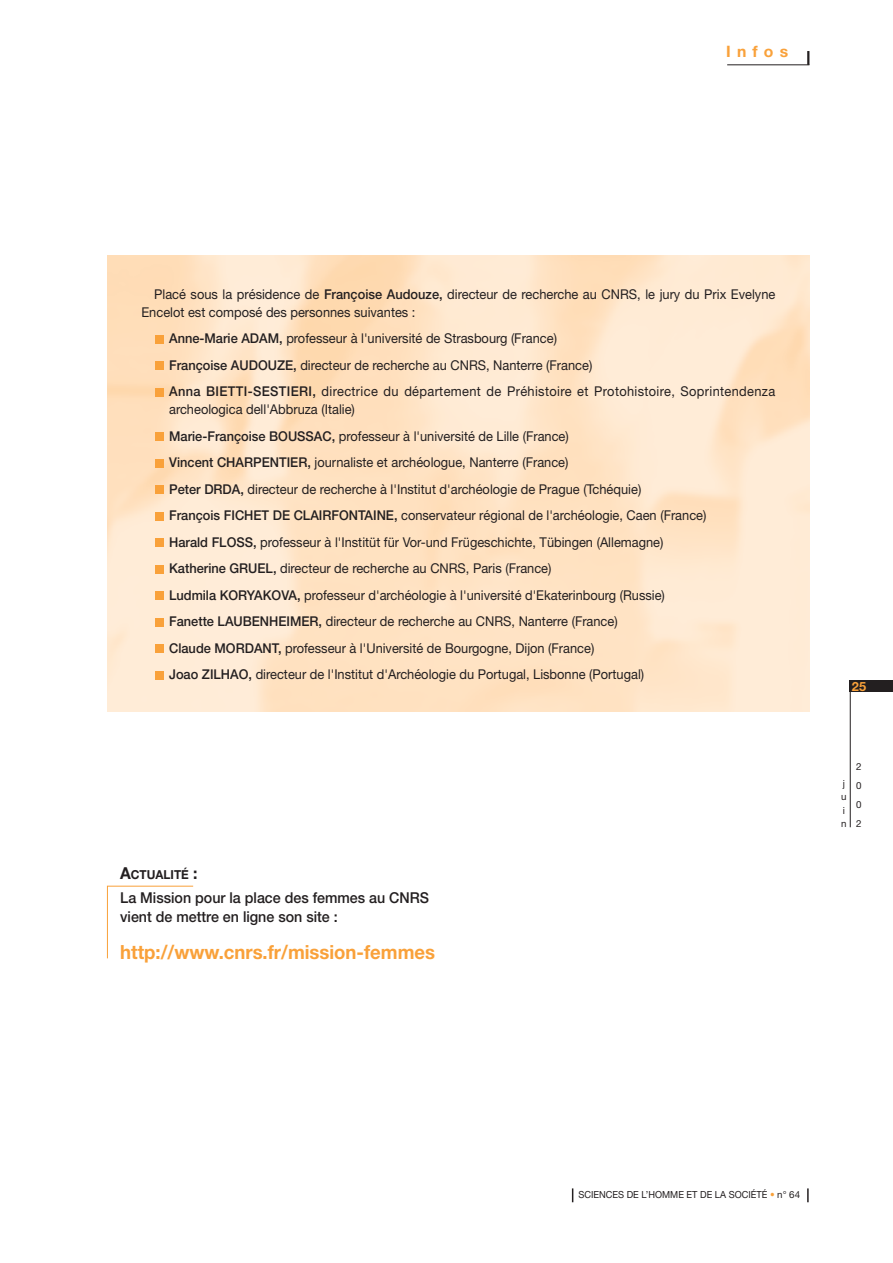
<style>
.page{position:relative;width:893px;height:1263px;background:#fff}
.page>*{position:absolute;margin:0;border:0;box-sizing:border-box;transform-origin:0 0}
.t1{font:700 19.5px "Helvetica Neue";color:#f9a13a;scale:.95 1}
.t2{font:700 15.75px "Helvetica Neue";letter-spacing:.39em;color:#f9a13a}
.t3{font:500 15px/19.5px "Helvetica Neue";color:#231f20;scale:.95 1}
.t4{font:13.5px/26.5px "Helvetica Neue";color:#231f20;scale:.95 1}
.t5{font:700 12.75px "Helvetica Neue";color:#f9a13a}
.t6{font:700 12.3px "Helvetica Neue";color:#231f20;scale:.95 1}
.t7{font:9.75px "Helvetica Neue";color:#231f20;scale:.95 1}
.t8{font:9.75px/13.5px "Helvetica Neue";color:#231f20}
.s1{font-weight:500}
.s2{font-size:16.5px}
.s3{color:#f9a13a}
</style>
<div class="page">
<hr style="left:727px;top:64px;width:82px;height:1px;background:#231f20">
<svg style="left:807px;top:51px;width:2px;height:14px"></svg>
<svg style="left:572px;top:1188px;width:1px;height:14px"></svg>
<svg style="left:807px;top:1188px;width:1px;height:14px"></svg>
<div style="left:849px;top:680px;width:43px;height:12px;background:#231f20"></div>
<hr style="left:849px;top:681px;width:1px;height:146px;background:#231f20">
<img style="left:107px;top:255px;width:702px;height:456px">
<div style="left:156px;top:671px;width:8px;height:8px;background:#f9a13a"></div>
<div style="left:156px;top:644px;width:8px;height:9px;background:#f9a13a"></div>
<div style="left:156px;top:618px;width:8px;height:8px;background:#f9a13a"></div>
<div style="left:156px;top:591px;width:8px;height:9px;background:#f9a13a"></div>
<div style="left:156px;top:565px;width:8px;height:8px;background:#f9a13a"></div>
<div style="left:156px;top:538px;width:8px;height:9px;background:#f9a13a"></div>
<div style="left:156px;top:512px;width:8px;height:8px;background:#f9a13a"></div>
<div style="left:156px;top:485px;width:8px;height:9px;background:#f9a13a"></div>
<div style="left:156px;top:459px;width:8px;height:8px;background:#f9a13a"></div>
<div style="left:156px;top:432px;width:8px;height:9px;background:#f9a13a"></div>
<div style="left:156px;top:388px;width:8px;height:8px;background:#f9a13a"></div>
<div style="left:156px;top:361px;width:8px;height:9px;background:#f9a13a"></div>
<div style="left:156px;top:335px;width:8px;height:8px;background:#f9a13a"></div>
<svg style="left:106px;top:885px;width:88px;height:74px"></svg>
<p class="t2" style="left:726px;top:46px;width:63px">Infos</p>
<p class="t4" style="left:141px;top:286px;width:668px;line-height:18px;text-indent:13px">Placé sous la présidence de <span class="s1">Françoise Audouze,</span> directeur de recherche au CNRS, le jury du Prix Evelyne<br>Encelot est composé des personnes suivantes :</p>
<p class="t4" style="left:169px;top:327px;width:639px"><span class="s1">Anne-Marie ADAM,</span> professeur à l'université de Strasbourg (France)<br><span class="s1">Françoise AUDOUZE,</span> directeur de recherche au CNRS, Nanterre (France)<br><span class="s1">Anna BIETTI-SESTIERI,</span> directrice du département de Préhistoire et Protohistoire, Soprintendenza</p>
<p class="t4" style="left:169px;top:398px;width:567px">archeologica dell'Abbruza (Italie)<br><span class="s1">Marie-Françoise BOUSSAC,</span> professeur à l'université de Lille (France)<br><span class="s1">Vincent CHARPENTIER,</span> journaliste et archéologue, Nanterre (France)<br><span class="s1">Peter DRDA,</span> directeur de recherche à l'Institut d'archéologie de Prague (Tchéquie)<br><span class="s1">François FICHET DE CLAIRFONTAINE,</span> conservateur régional de l'archéologie, Caen (France)<br><span class="s1">Harald FLOSS,</span> professeur à l'Institüt für Vor-und Frügeschichte, Tübingen (Allemagne)<br><span class="s1">Katherine GRUEL,</span> directeur de recherche au CNRS, Paris (France)<br><span class="s1">Ludmila KORYAKOVA,</span> professeur d'archéologie à l'université d'Ekaterinbourg (Russie)<br><span class="s1">Fanette LAUBENHEIMER,</span> directeur de recherche au CNRS, Nanterre (France)<br><span class="s1">Claude MORDANT,</span> professeur à l'Université de Bourgogne, Dijon (France)<br><span class="s1">Joao ZILHAO,</span> directeur de l'Institut d'Archéologie du Portugal, Lisbonne (Portugal)</p>
<p class="t6" style="left:120px;top:870px;width:83px"><span class="s2">A</span>CTUALITÉ <span class="s2">:</span></p>
<p class="t3" style="left:120px;top:889px;width:327px">La Mission pour la place des femmes au CNRS vient de mettre en ligne son site :</p>
<h1 class="t1" style="left:120px;top:945px;width:333px">http://www.cnrs.fr/mission-femmes</h1>
<p class="t5" style="left:851px;top:682px;width:16px">25</p>
<p class="t8" style="left:841px;top:777px;width:7px">j u i n</p>
<p class="t8" style="left:856px;top:758px;width:7px;line-height:19px;text-align:justify">2<br>0<br>0<br>2</p>
<p class="t7" style="left:578px;top:1191px;width:235px">SCIENCES DE L’HOMME ET DE LA SOCIÉTÉ <span class="s3">•</span> n° 64</p>
</div>
